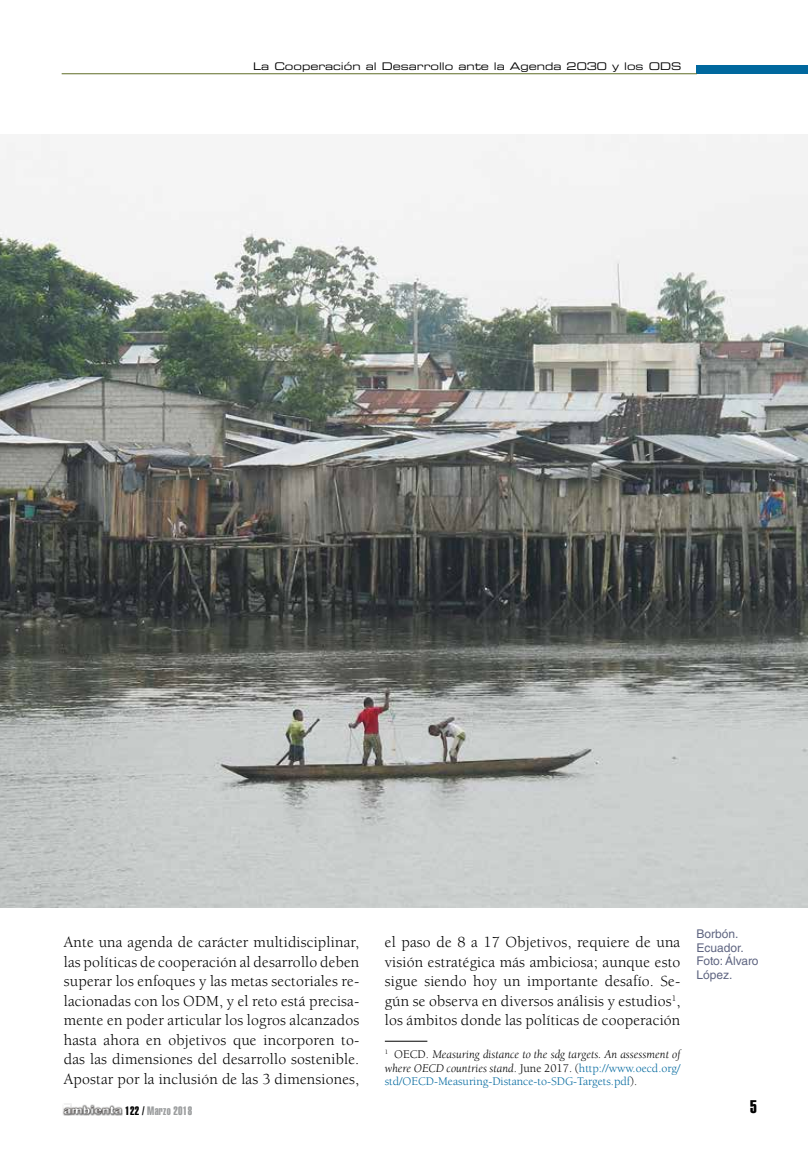
<style>
.page{position:relative;width:808px;height:1149px;background:#fff}
.page>*{position:absolute;margin:0;border:0;box-sizing:border-box;transform-origin:0 0}
.t1{font:18px "Helvetica LT Std Extra Comp";color:#000}
.t2{font:15.75px/19.5px "Berkeley Std";letter-spacing:.01em;color:#000;text-align:justify}
.t3{font:italic 12px/13.5px "Berkeley Std";color:#000;text-align:justify}
.t4{font:12px/13.5px "Helvetica LT Std";color:#5f6581}
.t5{font:12px "Helvetica LT Std Extra Comp";letter-spacing:.025em;color:#9c9e9f}
.t6{font:10.5px "Eurostile LT Std Ex 2";color:#000}
.s1{font-style:normal}
.s2{font-style:normal;color:#00689e}
.s3{color:#000}
</style>
<div class="page">
<div style="left:696px;top:65px;width:112px;height:9px;background:#00689e"></div>
<hr style="left:62px;top:73px;width:635px;height:1px;background:#5f6d27">
<img style="left:62px;top:1103px;width:61px;height:13px">
<hr style="left:385px;top:1040px;width:42px;height:1px;background:#000">
<img style="left:0;top:134px;width:808px;height:772px">
<p class="t6" style="left:253px;top:59px;width:430px">La Cooperación al Desarrollo ante la Agenda 2030 y los ODS</p>
<p class="t2" style="left:64px;top:932px;width:297px">Ante una agenda de carácter multidisciplinar, las políticas de cooperación al desarrollo deben superar los enfoques y las metas sectoriales re&shy;lacionadas con los ODM, y el reto está precisa&shy;mente en poder articular los logros alcanzados hasta ahora en objetivos que incorporen to&shy;das las dimensiones del desarrollo sostenible.<br>Apostar por la inclusión de las 3 dimensiones,</p>
<p class="t2" style="left:385px;top:932px;width:297px">el paso de 8 a 17 Objetivos, requiere de una visión estratégica más ambiciosa; aunque esto sigue siendo hoy un importante desafío. Se&shy;gún se observa en diversos análisis y estudios<sup>1</sup>, los ámbitos donde las políticas de cooperación</p>
<p class="t3" style="left:385px;top:1047px;width:297px"><sup>1</sup> <span class="s1">OECD.</span> Measuring distance to the sdg targets. An assessment of where OECD countries stand<span class="s1">. June 2017. (</span><span class="s2">http://www.oecd.org/ std/OECD-Measuring-Distance-to-SDG-Targets.pdf</span><span class="s1">).</span></p>
<p class="t4" style="left:696px;top:926px;width:64px">Borbón.<br>Ecuador.<br>Foto: Álvaro<br>López.</p>
<p class="t5" style="left:125px;top:1103px;width:68px"><span class="s3">122 /</span> Marzo 2018</p>
<p class="t1" style="left:750px;top:1095px;width:8px">5</p>
</div>
